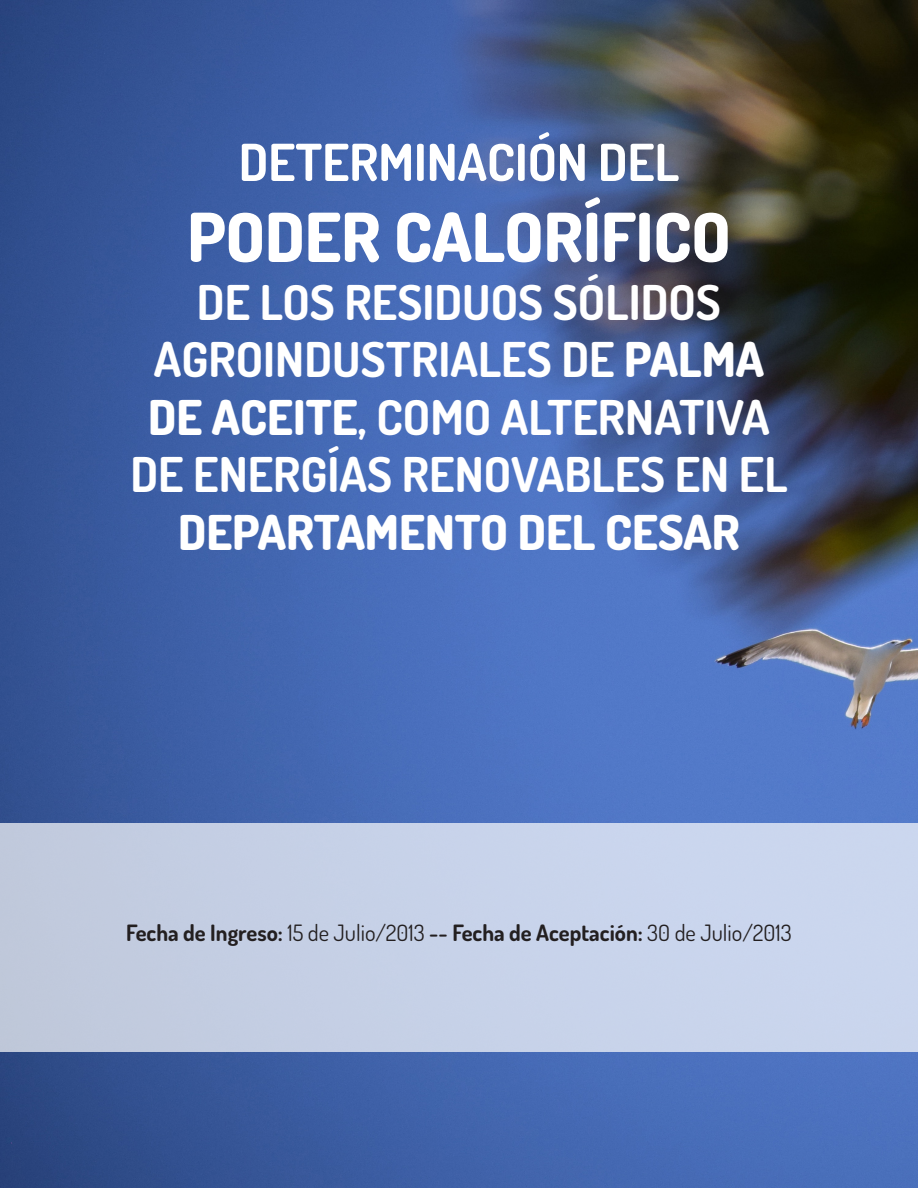
<style>
.page{position:relative;width:918px;height:1188px;background:#fff}
.page>*{position:absolute;margin:0;border:0;box-sizing:border-box;transform-origin:0 0}
.t1{font:800 67.5px "Dosis";color:#fff}
.t2{font:700 51px "Dosis";color:#fff}
.t3{font:700 48px/57.6px "Dosis";color:#fff;text-align:center}
.t4{font:800 48px "Dosis";color:#fff}
.t5{font:700 22.5px "Dosis";color:#231f20}
.s1{font-weight:800}
.s2{font-weight:400}
.s3{font-weight:600}
</style>
<div class="page">
<img style="left:0;top:0;width:918px;height:1188px">
<div style="left:0;top:824px;width:918px;height:228px;background:#c7d2e9"></div>
<p class="t2" style="left:239px;top:129px;width:442px">DETERMINACIÓN DEL</p>
<h1 class="t1" style="left:187px;top:194px;width:545px">PODER CALORÍFICO</h1>
<p class="t3" style="left:130px;top:272px;width:659px">DE LOS RESIDUOS SÓLIDOS<br>AGROINDUSTRIALES DE <span class="s1">PALMA<br>DE ACEITE</span>, COMO ALTERNATIVA<br>DE ENERGÍAS RENOVABLES EN EL</p>
<p class="t4" style="left:178px;top:502px;width:563px">DEPARTAMENTO DEL CESAR</p>
<p class="t5" style="left:126px;top:919px;width:667px">Fecha de Ingreso: <span class="s2">15 de Julio/2013</span> <span class="s3">--</span> Fecha de Aceptación: <span class="s2">30 de Julio/2013</span></p>
</div>
